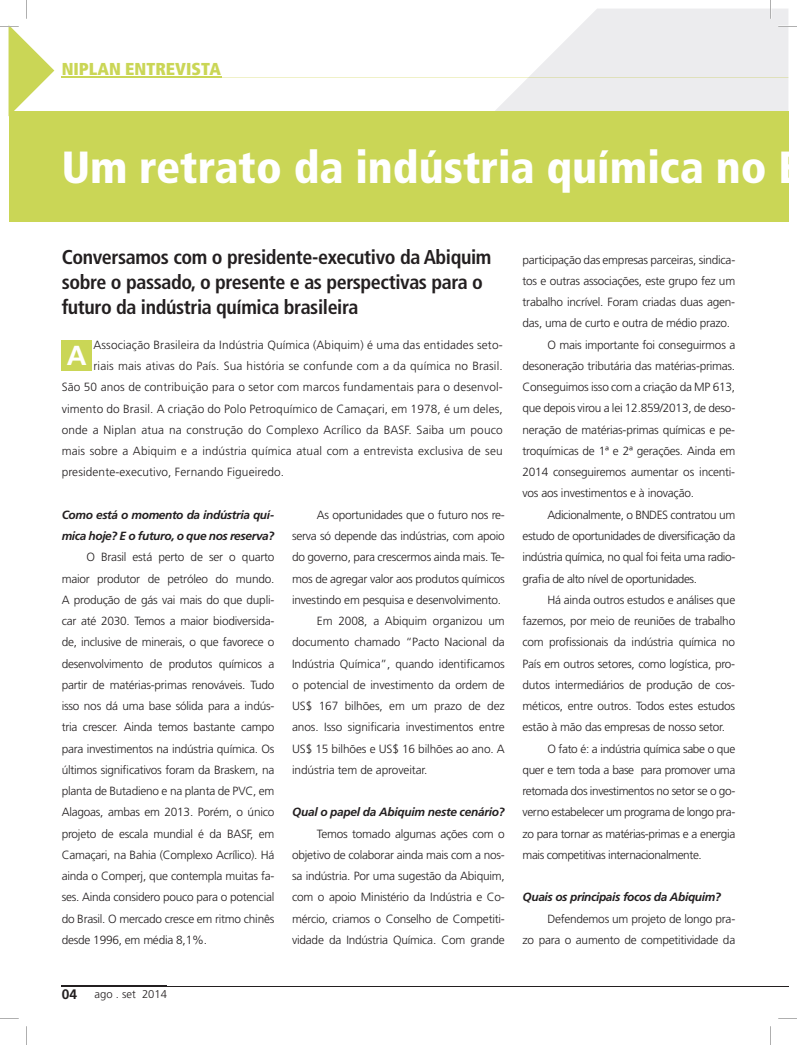
<style>
.page{position:relative;width:797px;height:1045px;background:#fff}
.page>*{position:absolute;margin:0;border:0;box-sizing:border-box;transform-origin:0 0}
.t1{font:900 condensed 45px "Frutiger LT Std";color:#fff}
.t2{font:700 27.5px "Frutiger";color:#fff}
.t3{font:700 condensed 20px/25px "Frutiger LT Std";letter-spacing:-.02em;color:#231f20}
.t4{font:900 condensed 17.25px "Frutiger LT Std";color:#cad656}
.t5{font:700 13.75px "Frutiger";color:#231f20}
.t6{font:300 11.88px/21.2px "Frutiger";letter-spacing:-.02em;color:#231f20;text-align:justify}
.t7{font:300 11.88px "Frutiger";letter-spacing:.01em;color:#231f20}
.t8{font:italic 700 11.88px/21.2px "Frutiger";letter-spacing:-.03em;color:#231f20}
.t9{font:300 11.25px "Frutiger";color:#231f20}
</style>
<div class="page">
<svg style="left:495px;top:9px;width:293px;height:102px;fill:#ececee"></svg>
<div style="left:9px;top:111px;width:779px;height:110px;background:#cad656"></div>
<hr style="left:62px;top:986px;width:708px;height:1px;background:#231f20">
<svg style="left:770px;top:986px;width:18px;height:1px"></svg>
<div style="left:62px;top:340px;width:30px;height:30px;background:#cad656"></div>
<hr style="left:62px;top:77px;width:466px;height:1px;background:#d1d551">
<hr style="left:528px;top:77px;width:260px;height:1px;background:#c4c84d">
<hr style="left:62px;top:77px;width:160px;height:1px;background:#cad656">
<hr style="left:62px;top:985px;width:105px;height:1px;background:#231f20">
<svg style="left:770px;top:0;width:1px;height:19px"></svg>
<svg style="left:26px;top:0;width:1px;height:19px"></svg>
<svg style="left:778px;top:25px;width:19px;height:2px"></svg>
<svg style="left:0;top:25px;width:54px;height:91px"></svg>
<svg style="left:778px;top:1018px;width:19px;height:1px"></svg>
<svg style="left:0;top:1018px;width:19px;height:1px"></svg>
<svg style="left:770px;top:1026px;width:1px;height:19px"></svg>
<svg style="left:26px;top:1026px;width:1px;height:19px"></svg>
<h3 class="t4" style="left:62px;top:58px;width:161px">NIPLAN ENTREVISTA</h3>
<h1 class="t1" style="left:62px;top:140px;width:744px">Um retrato da indústria química no B</h1>
<h3 class="t3" style="left:62px;top:244px;width:431px">Conversamos com o presidente-executivo da Abiquim sobre o passado, o presente e as perspectivas para o futuro da indústria química brasileira</h3>
<h2 class="t2" style="left:67px;top:339px;width:21px">A</h2>
<p class="t7" style="left:93px;top:338px;width:410px">Associação Brasileira da Indústria Química (Abiquim) é uma das entidades seto-</p>
<p class="t7" style="left:93px;top:359px;width:411px">riais mais ativas do País. Sua história se confunde com a da química no Brasil.</p>
<p class="t7" style="left:62px;top:380px;width:442px">São 50 anos de contribuição para o setor com marcos fundamentais para o desenvol-</p>
<p class="t7" style="left:62px;top:402px;width:442px">vimento do Brasil. A criação do Polo Petroquímico de Camaçari, em 1978, é um deles,</p>
<p class="t7" style="left:62px;top:423px;width:442px">onde a Niplan atua na construção do Complexo Acrílico da BASF. Saiba um pouco</p>
<p class="t7" style="left:62px;top:444px;width:442px">mais sobre a Abiquim e a indústria química atual com a entrevista exclusiva de seu</p>
<p class="t7" style="left:62px;top:465px;width:224px">presidente-executivo, Fernando Figueiredo.</p>
<p class="t6" style="left:317px;top:504px;width:189px">As oportunidades que o futuro nos re-</p>
<p class="t6" style="left:292px;top:525px;width:214px">serva só depende das indústrias, com apoio</p>
<p class="t6" style="left:292px;top:546px;width:214px">do governo, para crescermos ainda mais. Te-</p>
<p class="t6" style="left:292px;top:568px;width:214px">mos de agregar valor aos produtos químicos</p>
<p class="t6" style="left:292px;top:589px;width:210px">investindo em pesquisa e desenvolvimento.</p>
<p class="t6" style="left:317px;top:610px;width:189px">Em 2008, a Abiquim organizou um</p>
<p class="t6" style="left:292px;top:631px;width:214px">documento chamado “Pacto Nacional da</p>
<p class="t6" style="left:292px;top:653px;width:214px">Indústria Química”, quando identificamos</p>
<p class="t6" style="left:292px;top:674px;width:214px">o potencial de investimento da ordem de</p>
<p class="t6" style="left:292px;top:695px;width:214px">US$ 167 bilhões, em um prazo de dez</p>
<p class="t6" style="left:292px;top:716px;width:214px">anos. Isso significaria investimentos entre</p>
<p class="t6" style="left:292px;top:738px;width:214px">US$ 15 bilhões e US$ 16 bilhões ao ano. A</p>
<p class="t6" style="left:292px;top:759px;width:137px">indústria tem de aproveitar.</p>
<p class="t8" style="left:292px;top:801px;width:214px">Qual o papel da Abiquim neste cenário?</p>
<p class="t6" style="left:292px;top:823px;width:214px;text-indent:25px">Temos tomado algumas ações com o objetivo de colaborar ainda mais com a nos&shy;sa indústria. Por uma sugestão da Abiquim, com o apoio Ministério da Indústria e Co&shy;mércio, criamos o Conselho de Competiti&shy;vidade da Indústria Química. Com grande</p>
<p class="t8" style="left:62px;top:504px;width:214px">Como está o momento da indústria quí&shy;mica hoje? E o futuro, o que nos reserva?</p>
<p class="t6" style="left:62px;top:546px;width:214px;text-indent:25px">O Brasil está perto de ser o quarto maior produtor de petróleo do mundo.<br>A produção de gás vai mais do que dupli&shy;car até 2030. Temos a maior biodiversida&shy;de, inclusive de minerais, o que favorece o desenvolvimento de produtos químicos a partir de matérias-primas renováveis. Tudo isso nos dá uma base sólida para a indús&shy;tria crescer. Ainda temos bastante campo para investimentos na indústria química. Os últimos significativos foram da Braskem, na planta de Butadieno e na planta de PVC, em Alagoas, ambas em 2013. Porém, o único projeto de escala mundial é da BASF, em Camaçari, na Bahia (Complexo Acrílico). Há ainda o Comperj, que contempla muitas fa&shy;ses. Ainda considero pouco para o potencial do Brasil. O mercado cresce em ritmo chinês desde 1996, em média 8,1%.</p>
<p class="t5" style="left:62px;top:986px;width:17px">04</p>
<p class="t9" style="left:94px;top:988px;width:74px">ago . set 2014</p>
<p class="t6" style="left:522px;top:249px;width:214px">participação das empresas parceiras, sindica-</p>
<p class="t6" style="left:522px;top:270px;width:214px">tos e outras associações, este grupo fez um</p>
<p class="t6" style="left:522px;top:291px;width:214px">trabalho incrível. Foram criadas duas agen-</p>
<p class="t6" style="left:522px;top:313px;width:209px">das, uma de curto e outra de médio prazo.</p>
<p class="t6" style="left:547px;top:334px;width:189px">O mais importante foi conseguirmos a</p>
<p class="t6" style="left:522px;top:355px;width:214px">desoneração tributária das matérias-primas.</p>
<p class="t6" style="left:522px;top:376px;width:214px">Conseguimos isso com a criação da MP 613,</p>
<p class="t6" style="left:522px;top:398px;width:214px">que depois virou a lei 12.859/2013, de deso-</p>
<p class="t6" style="left:522px;top:419px;width:214px">neração de matérias-primas químicas e pe-</p>
<p class="t6" style="left:522px;top:440px;width:214px">troquímicas de 1ª e 2ª gerações. Ainda em</p>
<p class="t6" style="left:522px;top:461px;width:214px">2014 conseguiremos aumentar os incenti-</p>
<p class="t6" style="left:522px;top:483px;width:173px">vos aos investimentos e à inovação.</p>
<p class="t6" style="left:547px;top:504px;width:189px">Adicionalmente, o BNDES contratou um</p>
<p class="t6" style="left:522px;top:525px;width:214px">estudo de oportunidades de diversificação da</p>
<p class="t6" style="left:522px;top:546px;width:214px">indústria química, no qual foi feita uma radio-</p>
<p class="t6" style="left:522px;top:568px;width:176px">grafia de alto nível de oportunidades.</p>
<p class="t6" style="left:547px;top:589px;width:189px">Há ainda outros estudos e análises que</p>
<p class="t6" style="left:522px;top:610px;width:214px">fazemos, por meio de reuniões de trabalho</p>
<p class="t6" style="left:522px;top:631px;width:214px">com profissionais da indústria química no</p>
<p class="t6" style="left:522px;top:653px;width:214px">País em outros setores, como logística, pro-</p>
<p class="t6" style="left:522px;top:674px;width:214px">dutos intermediários de produção de cos-</p>
<p class="t6" style="left:522px;top:695px;width:214px">méticos, entre outros. Todos estes estudos</p>
<p class="t6" style="left:522px;top:716px;width:204px">estão à mão das empresas de nosso setor.</p>
<p class="t6" style="left:547px;top:737px;width:189px">O fato é: a indústria química sabe o que</p>
<p class="t6" style="left:522px;top:759px;width:214px">quer e tem toda a base para promover uma</p>
<p class="t6" style="left:522px;top:780px;width:214px">retomada dos investimentos no setor se o go-</p>
<p class="t6" style="left:522px;top:801px;width:214px">verno estabelecer um programa de longo pra-</p>
<p class="t6" style="left:522px;top:822px;width:214px">zo para tornar as matérias-primas e a energia</p>
<p class="t6" style="left:522px;top:844px;width:181px">mais competitivas internacionalmente.</p>
<p class="t8" style="left:522px;top:886px;width:200px">Quais os principais focos da Abiquim?</p>
<p class="t6" style="left:522px;top:907px;width:214px;text-align:right">Defendemos um projeto de longo pra-<br>zo para o aumento de competitividade da</p>
</div>
